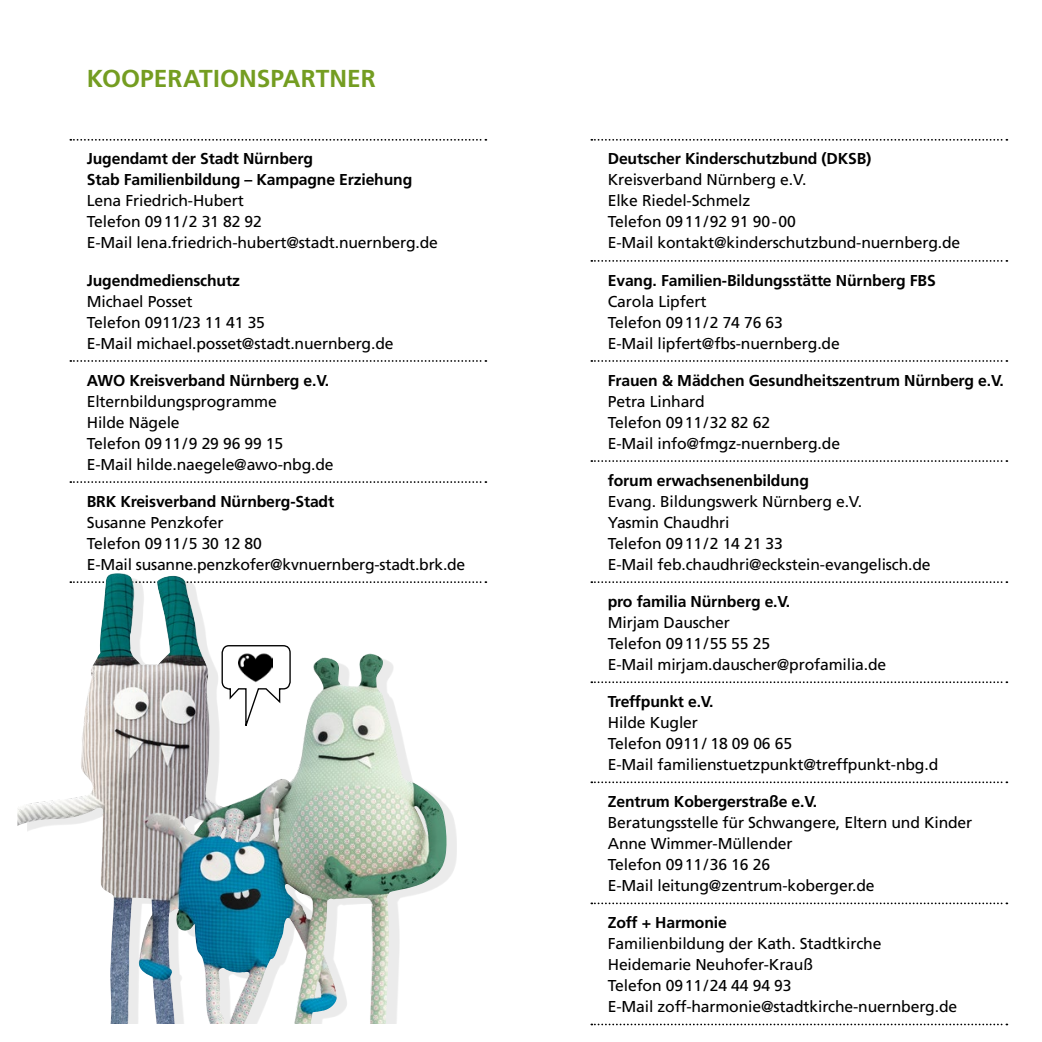
<style>
.page{position:relative;width:1042px;height:1042px;background:#fff}
.page>*{position:absolute;margin:0;border:0;box-sizing:border-box;transform-origin:0 0}
.t1{font:700 24.5px "Frutiger";color:#749d21}
.t2{font:15.75px/21px "Frutiger";letter-spacing:-.01em;color:#000}
.t3{font:700 15.75px/21px "Frutiger";letter-spacing:-.01em;color:#000}
</style>
<div class="page">
<svg style="left:591px;top:139px;width:416px;height:2px"></svg>
<svg style="left:591px;top:260px;width:416px;height:2px"></svg>
<svg style="left:591px;top:360px;width:416px;height:2px"></svg>
<svg style="left:591px;top:460px;width:416px;height:2px"></svg>
<svg style="left:591px;top:581px;width:416px;height:2px"></svg>
<svg style="left:591px;top:681px;width:416px;height:2px"></svg>
<svg style="left:591px;top:781px;width:416px;height:2px"></svg>
<svg style="left:591px;top:902px;width:416px;height:2px"></svg>
<svg style="left:591px;top:1023px;width:416px;height:2px"></svg>
<svg style="left:70px;top:139px;width:416px;height:2px"></svg>
<svg style="left:70px;top:360px;width:416px;height:2px"></svg>
<svg style="left:70px;top:481px;width:416px;height:2px"></svg>
<svg style="left:457px;top:581px;width:29px;height:2px"></svg>
<img style="left:17px;top:573px;width:431px;height:451px">
<svg style="left:221px;top:644px;width:70px;height:83px"></svg>
<img style="left:239px;top:651px;width:33px;height:33px">
<h1 class="t1" style="left:87px;top:64px;width:290px">KOOPERATIONSPARTNER</h1>
<p class="t3" style="left:87px;top:148px;width:327px">Jugendamt der Stadt Nürnberg<br>Stab Familienbildung – Kampagne Erziehung</p>
<p class="t2" style="left:87px;top:190px;width:353px">Lena Friedrich-Hubert<br>Telefon 0911/2 31 82 92<br>E-Mail lena.friedrich-hubert@stadt.nuernberg.de</p>
<p class="t3" style="left:87px;top:269px;width:155px">Jugendmedienschutz</p>
<p class="t2" style="left:87px;top:290px;width:308px">Michael Posset<br>Telefon 0911/23 11 41 35<br>E-Mail michael.posset@stadt.nuernberg.de</p>
<p class="t3" style="left:87px;top:369px;width:244px">AWO Kreisverband Nürnberg e.V.</p>
<p class="t2" style="left:87px;top:390px;width:248px">Elternbildungsprogramme<br>Hilde Nägele<br>Telefon 0911/9 29 96 99 15<br>E-Mail hilde.naegele@awo-nbg.de</p>
<p class="t3" style="left:87px;top:490px;width:249px">BRK Kreisverband Nürnberg-Stadt</p>
<p class="t2" style="left:87px;top:511px;width:380px">Susanne Penzkofer<br>Telefon 0911/5 30 12 80<br>E-Mail susanne.penzkofer@kvnuernberg-stadt.brk.de</p>
<p class="t3" style="left:608px;top:148px;width:265px">Deutscher Kinderschutzbund (DKSB)</p>
<p class="t2" style="left:608px;top:169px;width:354px">Kreisverband Nürnberg e.V.<br>Elke Riedel-Schmelz<br>Telefon 0911/92 91 90-00<br>E-Mail kontakt@kinderschutzbund-nuernberg.de</p>
<p class="t3" style="left:608px;top:269px;width:329px">Evang. Familien-Bildungsstätte Nürnberg FBS</p>
<p class="t2" style="left:608px;top:290px;width:233px">Carola Lipfert<br>Telefon 0911/2 74 76 63<br>E-Mail lipfert@fbs-nuernberg.de</p>
<p class="t3" style="left:608px;top:369px;width:397px">Frauen &amp; Mädchen Gesundheitszentrum Nürnberg e.V.</p>
<p class="t2" style="left:608px;top:390px;width:234px">Petra Linhard<br>Telefon 0911/32 82 62<br>E-Mail info@fmgz-nuernberg.de</p>
<p class="t3" style="left:608px;top:469px;width:203px">forum erwachsenenbildung</p>
<p class="t2" style="left:608px;top:490px;width:324px">Evang. Bildungswerk Nürnberg e.V.<br>Yasmin Chaudhri<br>Telefon 0911/2 14 21 33<br>E-Mail feb.chaudhri@eckstein-evangelisch.de</p>
<p class="t3" style="left:608px;top:590px;width:184px">pro familia Nürnberg e.V.</p>
<p class="t2" style="left:608px;top:611px;width:280px">Mirjam Dauscher<br>Telefon 0911/55 55 25<br>E-Mail mirjam.dauscher@profamilia.de</p>
<p class="t3" style="left:608px;top:691px;width:107px">Treffpunkt e.V.</p>
<p class="t2" style="left:608px;top:712px;width:332px">Hilde Kugler<br>Telefon 0911/ 18 09 06 65<br>E-Mail familienstuetzpunkt@treffpunkt-nbg.d</p>
<p class="t3" style="left:608px;top:791px;width:211px">Zentrum Kobergerstraße e.V.</p>
<p class="t2" style="left:608px;top:812px;width:366px">Beratungsstelle für Schwangere, Eltern und Kinder Anne Wimmer-Müllender<br>Telefon 0911/36 16 26<br>E-Mail leitung@zentrum-koberger.de</p>
<p class="t3" style="left:608px;top:912px;width:120px">Zoff + Harmonie</p>
<p class="t2" style="left:608px;top:933px;width:351px">Familienbildung der Kath. Stadtkirche Heidemarie Neuhofer-Krauß<br>Telefon 0911/24 44 94 93<br>E-Mail zoff-harmonie@stadtkirche-nuernberg.de</p>
</div>
